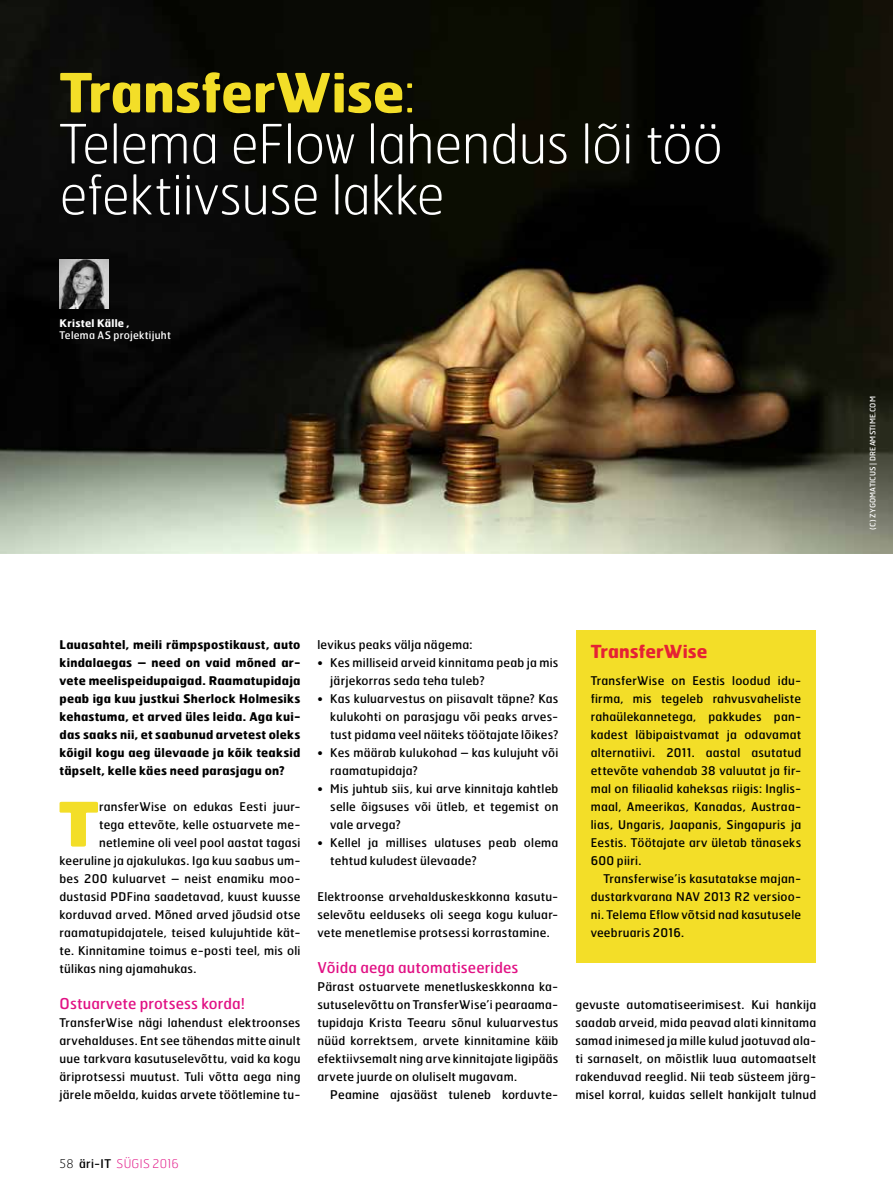
<style>
.page{position:relative;width:893px;height:1191px;background:#fff}
.page>*{position:absolute;margin:0;border:0;box-sizing:border-box;transform-origin:0 0}
.t1{font:900 61.2px "Hermes";color:#f3de28}
.t2{font:100 54px/51px "Hermes";letter-spacing:-.01em;color:#fff}
.t3{font:700 18px "Hermes";letter-spacing:.005em;color:#e52234}
.t4{font:15px "Hermes";letter-spacing:.01em;color:#e11184}
.t5{font:12px/18px "Hermes";letter-spacing:.02em;color:#000;text-align:justify}
.t6{font:700 12px/18px "Hermes";letter-spacing:.02em;color:#000;text-align:justify}
.t7{font:100 12px "Hermes";letter-spacing:.02em;color:#e11184}
.t8{font:10.5px "Hermes";letter-spacing:.025em;color:#fff}
.t9{font:700 10.5px "Hermes";color:#fff}
.t10{font:7.5px "Hermes";letter-spacing:.01em;color:#fff}
.s1{font-weight:700;color:#f3de28}
.s2{color:#f3de28}
.s3{color:#000}
.s4{font-weight:400;color:#000}
</style>
<div class="page">
<div style="left:576px;top:630px;width:240px;height:332px;background:#f3de28"></div>
<img style="left:0;top:0;width:892px;height:554px">
<img style="left:60px;top:260px;width:48px;height:49px">
<h2 class="t2" style="left:60px;top:66px;width:665px"><span class="s1">TransferWise</span><span class="s2">:<br></span>Telema eFlow lahendus lõi töö efektiivsuse lakke</h2>
<p class="t9" style="left:60px;top:316px;width:72px">Kristel Källe ,</p>
<p class="t8" style="left:60px;top:328px;width:113px">Telema AS projektijuht</p>
<p class="t6" style="left:60px;top:634px;width:242px">Lauasahtel, meili rämpspostikaust, auto kindalaegas – need on vaid mõned ar&shy;vete meelispeidupaigad. Raamatupidaja peab iga kuu justkui Sherlock Holmesiks kehastuma, et arved üles leida. Aga kui&shy;das saaks nii, et saabunud arvetest oleks kõigil kogu aeg ülevaade ja kõik teaksid täpselt, kelle käes need parasjagu on?</p>
<h1 class="t1" style="left:59px;top:783px;width:40px">T</h1>
<p class="t5" style="left:99px;top:797px;width:203px">ransferWise on edukas Eesti juur-</p>
<p class="t5" style="left:99px;top:815px;width:203px">tega ettevõte, kelle ostuarvete me-</p>
<p class="t5" style="left:99px;top:833px;width:203px">netlemine oli veel pool aastat tagasi</p>
<p class="t5" style="left:60px;top:851px;width:242px">keeruline ja ajakulukas. Iga kuu saabus um-</p>
<p class="t5" style="left:60px;top:869px;width:242px">bes 200 kuluarvet – neist enamiku moo-</p>
<p class="t5" style="left:60px;top:887px;width:242px">dustasid PDFina saadetavad, kuust kuusse</p>
<p class="t5" style="left:60px;top:905px;width:242px">korduvad arved. Mõned arved jõudsid otse</p>
<p class="t5" style="left:60px;top:923px;width:242px">raamatupidajatele, teised kulujuhtide kät-</p>
<p class="t5" style="left:60px;top:941px;width:242px">te. Kinnitamine toimus e-posti teel, mis oli</p>
<p class="t5" style="left:60px;top:959px;width:138px">tülikas ning ajamahukas.</p>
<p class="t4" style="left:60px;top:993px;width:187px">Ostuarvete protsess korda!</p>
<p class="t5" style="left:60px;top:1013px;width:242px">TransferWise nägi lahendust elektroonses arvehalduses. Ent see tähendas mitte ainult uue tarkvara kasutuselevõttu, vaid ka kogu äriprotsessi muutust. Tuli võtta aega ning järele mõelda, kuidas arvete töötlemine tu-</p>
<p class="t5" style="left:317px;top:635px;width:156px">levikus peaks välja nägema:</p>
<p class="t5" style="left:330px;top:653px;width:230px;text-indent:-13px">• Kes milliseid arveid kinnitama peab ja mis järjekorras seda teha tuleb?</p>
<p class="t5" style="left:330px;top:689px;width:230px;text-indent:-13px">• Kas kuluarvestus on piisavalt täpne? Kas kulukohti on parasjagu või peaks arves&shy;tust pidama veel näiteks töötajate lõikes?</p>
<p class="t5" style="left:330px;top:743px;width:230px;text-indent:-13px">• Kes määrab kulukohad – kas kulujuht või raamatupidaja?</p>
<p class="t5" style="left:330px;top:779px;width:230px;text-indent:-13px">• M is juhtub siis, kui arve kinnitaja kahtleb selle õigsuses või ütleb, et tegemist on vale arvega?</p>
<p class="t5" style="left:330px;top:833px;width:230px;text-indent:-13px">• Kellel ja millises ulatuses peab olema tehtud kuludest ülevaade?</p>
<p class="t5" style="left:317px;top:887px;width:242px">Elektroonse arvehalduskeskkonna kasutu&shy;selevõtu eelduseks oli seega kogu kuluar&shy;vete menetlemise protsessi korrastamine.</p>
<p class="t4" style="left:317px;top:957px;width:203px">Võida aega automatiseerides</p>
<p class="t5" style="left:317px;top:977px;width:242px">Pärast ostuarvete menetluskeskkonna ka&shy;sutuselevõttu on TransferWise’i pearaama&shy;tupidaja Krista Teearu sõnul kuluarvestus nüüd korrektsem, arvete kinnitamine käib efektiivsemalt ning arve kinnitajate ligipääs arvete juurde on oluliselt mugavam.</p>
<p class="t5" style="left:330px;top:1085px;width:230px">Peamine ajasääst tuleneb korduvte-</p>
<h3 class="t3" style="left:591px;top:640px;width:118px">TransferWise</h3>
<p class="t5" style="left:591px;top:671px;width:212px">TransferWise on Eestis loodud idu&shy;firma, mis tegeleb rahvusvaheliste rahaülekannetega, pakkudes pan&shy;kadest läbipaistvamat ja odavamat alternatiivi. 2011. aastal asutatud ettevõte vahendab 38 valuutat ja fir&shy;mal on filiaalid kaheksas riigis: Inglis&shy;maal, Ameerikas, Kanadas, Austraa&shy;lias, Ungaris, Jaapanis, Singapuris ja Eestis. Töötajate arv ületab tänaseks 600 piiri.</p>
<p class="t5" style="left:591px;top:869px;width:212px;text-indent:13px">Transferwise’is kasutatakse majan&shy;dustarkvarana NAV</p>
<p class="t5" style="left:591px;top:887px;width:212px;text-indent:113px">2013 R2 versioo&shy;ni. Telema Eflow võtsid nad kasutusele veebruaris 2016.</p>
<p class="t5" style="left:575px;top:995px;width:242px">gevuste automatiseerimisest. Kui hankija saadab arveid, mida peavad alati kinnitama samad inimesed ja mille kulud jaotuvad ala&shy;ti sarnaselt, on mõistlik luua automaatselt rakenduvad reeglid. N ii teab süsteem järg&shy;misel korral, kuidas sellelt hankijalt tulnud</p>
<p class="t7" style="left:60px;top:1155px;width:121px"><span class="s3">58</span> <span class="s4">äri-IT</span> SÜGIS 2016</p>
<p class="t10" style="left:868px;top:529px;width:135px;rotate:-90deg">(c) Zygomati cus | Dreamsti me.com</p>
</div>
